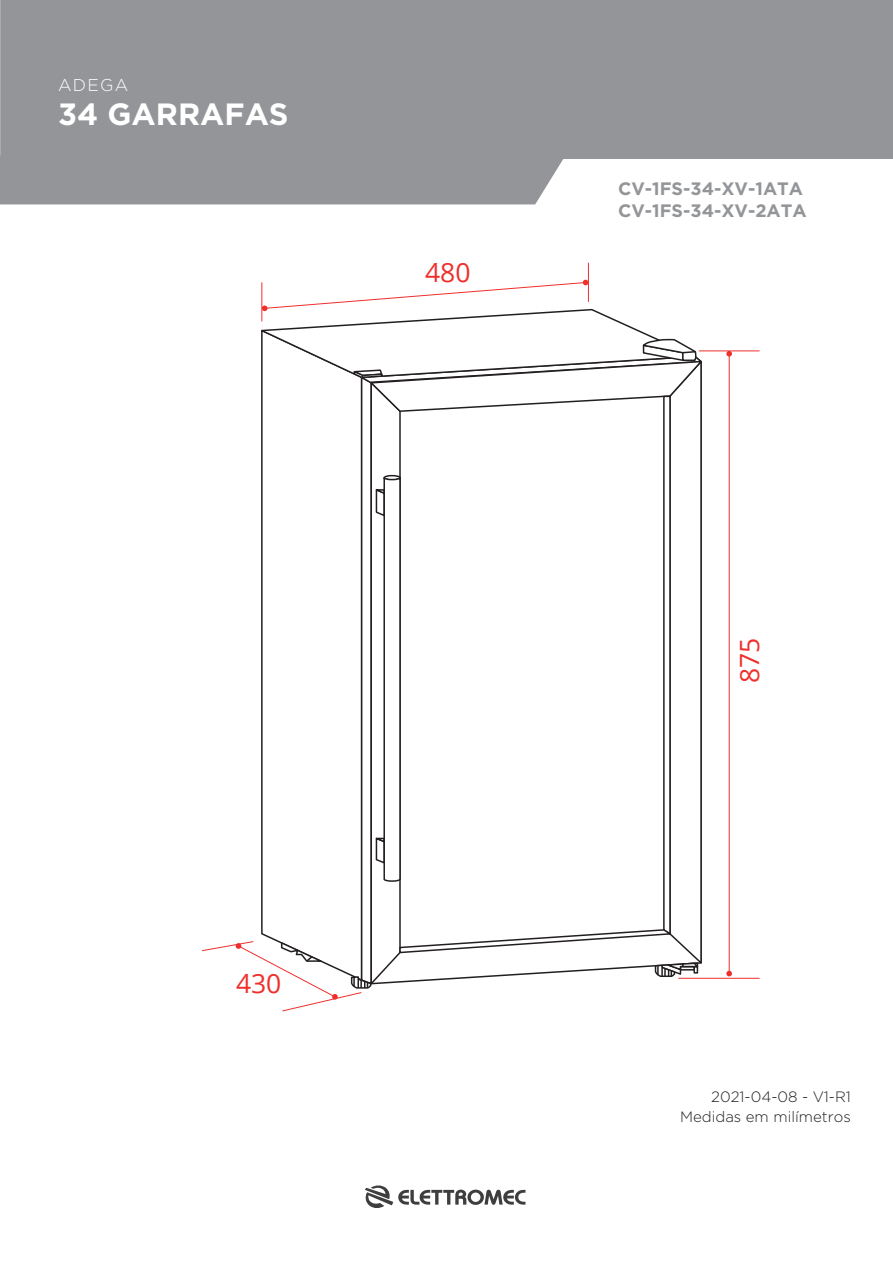
<style>
.page{position:relative;width:893px;height:1263px;background:#fff}
.page>*{position:absolute;margin:0;border:0;box-sizing:border-box;transform-origin:0 0}
.t1{font:700 30.75px "Gotham";color:#fff}
.t2{font:26.55px "Open Sans";color:#ee2f2c}
.t3{font:700 18px/21.6px "Gotham";color:#939598}
.t4{font:300 17.1px "Gotham";letter-spacing:.075em;color:#fff}
.t5{font:300 15px/19.8px "Gotham";color:#231f20;text-align:right}
</style>
<div class="page">
<svg style="left:0;top:0;width:893px;height:204px;background:#9c9da0"></svg>
<svg style="left:365px;top:1185px;width:160px;height:23px"></svg>
<hr style="left:699px;top:350px;width:60px;height:1px;background:#ee2f2c">
<hr style="left:678px;top:978px;width:81px;height:1px;background:#ee2f2c">
<hr style="left:729px;top:354px;width:1px;height:620px;background:#ee2f2c">
<svg style="left:726px;top:351px;width:6px;height:6px"></svg>
<svg style="left:726px;top:971px;width:6px;height:5px"></svg>
<hr style="left:588px;top:263px;width:1px;height:39px;background:#ee2f2c">
<svg style="left:202px;top:280px;width:503px;height:732px"></svg>
<p class="t4" style="left:58px;top:75px;width:72px">ADEGA</p>
<h1 class="t1" style="left:58px;top:96px;width:232px">34 GARRAFAS</h1>
<h2 class="t2" style="left:425px;top:254px;width:47px">480</h2>
<h2 class="t2" style="left:236px;top:965px;width:47px">430</h2>
<p class="t3" style="left:618px;top:178px;width:190px">CV-1FS-34-XV-1ATA<br>CV-1FS-34-XV-2ATA</p>
<h2 class="t2" style="left:731px;top:683px;width:47px;rotate:-90deg">875</h2>
<p class="t5" style="left:680px;top:1086px;width:172px">2021-04-08 - V1-R1<br>Medidas em milímetros</p>
</div>
